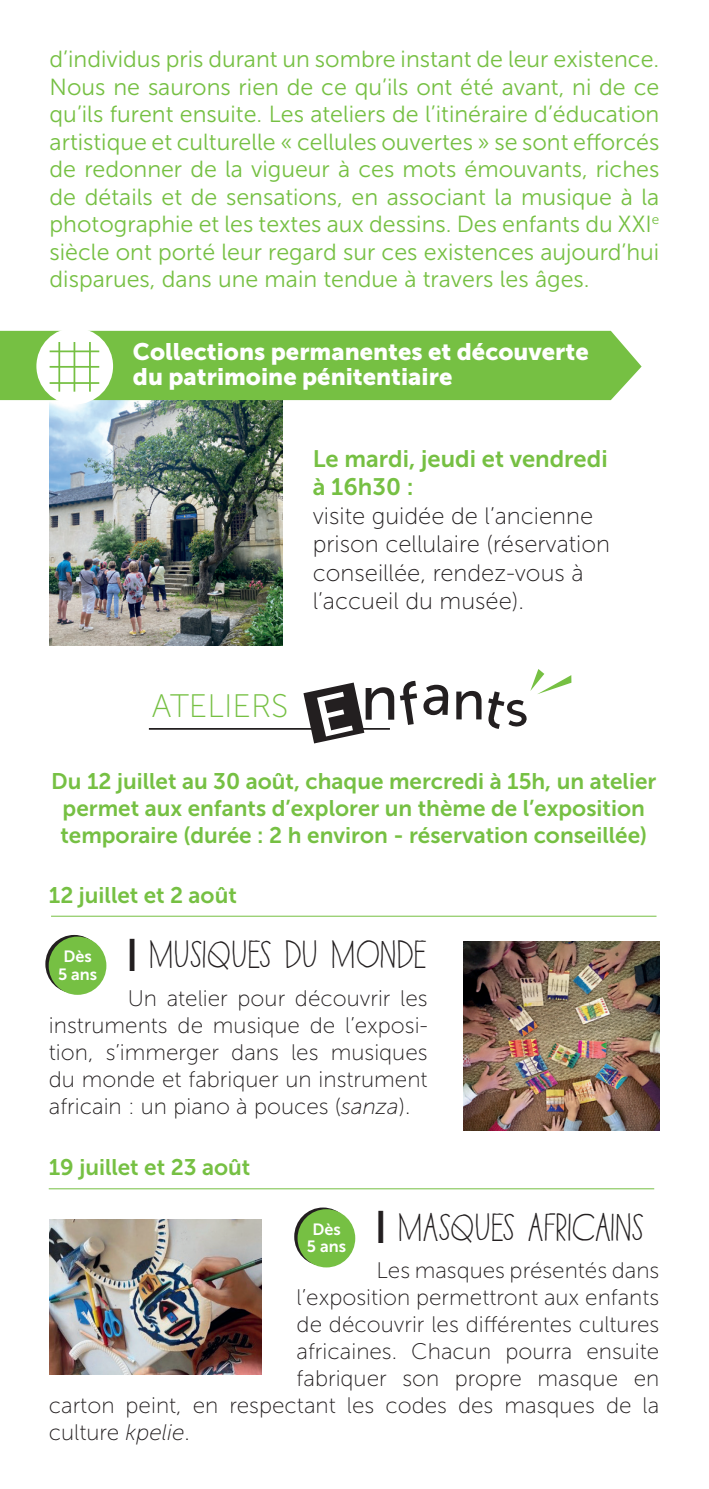
<style>
.page{position:relative;width:709px;height:1489px;background:#fff}
.page>*{position:absolute;margin:0;border:0;box-sizing:border-box;transform-origin:0 0}
.t1{font:62.5px "Museo Sans 500";color:#231f20}
.t2{font:55px "Museo Sans 500";color:#231f20}
.t3{font:32.5px "Museo Sans 100";color:#76c043}
.t4{font:900 30px "Paris";letter-spacing:.01em;color:#231f20}
.t5{font:23.75px/28.5px "Museo Sans 100";color:#231f20}
.t6{font:23.75px/25px "Museo Sans 900";color:#fff}
.t7{font:23.75px/28.5px "Museo Sans 700";color:#76c043}
.t8{font:23.25px/27.5px "Museo Sans 300";color:#76c043;text-align:justify}
.t9{font:22.5px/27px "Museo Sans 100";color:#231f20;text-align:justify}
.t10{font:22.5px/27px "Museo Sans 700";color:#76c043;text-align:center}
.t11{font:16.25px/17.5px "Museo Sans 700";color:#fff;text-align:center}
.s1{font-family:"Helvetica Neue LT Std";font-weight:700;font-size:45px}
.s2{font-style:italic}
</style>
<div class="page">
<img style="left:50px;top:400px;width:233px;height:246px">
<div style="left:0;top:331px;width:641px;height:69px;background:#76c043"></div>
<div style="left:36px;top:328px;width:77px;height:76px;background:#fff;border-radius:50%"></div>
<svg style="left:45px;top:934px;width:58px;height:59px"></svg>
<div style="left:49px;top:936px;width:57px;height:58px;background:#76c043;border-radius:50%"></div>
<hr style="left:51px;top:915px;width:605px;height:1px;background:#76c043">
<img style="left:463px;top:941px;width:196px;height:189px">
<hr style="left:58px;top:342px;width:2px;height:49px;background:#76c043">
<hr style="left:74px;top:342px;width:1px;height:49px;background:#76c043">
<hr style="left:89px;top:342px;width:2px;height:49px;background:#76c043">
<hr style="left:50px;top:350px;width:49px;height:2px;background:#76c043">
<hr style="left:50px;top:366px;width:49px;height:2px;background:#76c043">
<hr style="left:50px;top:382px;width:49px;height:2px;background:#76c043">
<hr style="left:149px;top:728px;width:168px;height:1px;background:#231f20">
<hr style="left:357px;top:728px;width:33px;height:1px;background:#231f20">
<svg style="left:294px;top:1207px;width:58px;height:58px"></svg>
<div style="left:297px;top:1209px;width:58px;height:58px;background:#76c043;border-radius:50%"></div>
<hr style="left:49px;top:1188px;width:605px;height:1px;background:#76c043">
<img style="left:50px;top:1219px;width:211px;height:155px">
<svg style="left:303px;top:682px;width:61px;height:61px"></svg>
<svg style="left:530px;top:669px;width:41px;height:25px"></svg>
<p class="t8" style="left:50px;top:45px;width:611px">d’individus pris durant un sombre instant de leur existence.<br>Nous ne saurons rien de ce qu’ils ont été avant, ni de ce qu’ils furent ensuite. Les ateliers de l’itinéraire d’éducation artistique et culturelle « cellules ouvertes » se sont efforcés de redonner de la vigueur à ces mots émouvants, riches de détails et de sensations, en associant la musique à la photographie et les textes aux dessins. Des enfants du XXI<sup>e </sup>siècle ont porté leur regard sur ces existences aujourd’hui disparues, dans une main tendue à travers les âges.</p>
<p class="t6" style="left:133px;top:339px;width:457px">Collections permanentes et découverte du patrimoine pénitentiaire</p>
<p class="t7" style="left:313px;top:444px;width:296px">Le mardi, jeudi et vendredi à 16h30 :</p>
<p class="t5" style="left:313px;top:501px;width:299px">visite guidée de l’ancienne prison cellulaire (réservation conseillée, rendez-vous à l’accueil du musée).</p>
<h3 class="t3" style="left:152px;top:689px;width:138px">ATELIERS</h3>
<h1 class="t1" style="left:361px;top:664px;width:39px">n</h1>
<h2 class="t2" style="left:452px;top:670px;width:35px">n</h2>
<p class="t10" style="left:51px;top:767px;width:606px">Du 12 juillet au 30 août, chaque mercredi à 15h, un atelier permet aux enfants d’explorer un thème de l’exposition temporaire (durée : 2 h environ - réservation conseillée)</p>
<p class="t10" style="left:49px;top:881px;width:189px">12 juillet et 2 août</p>
<p class="t4" style="left:128px;top:935px;width:301px"><span class="s1">I</span> MUSIQUES DU MONDE</p>
<p class="t9" style="left:49px;top:984px;width:380px;text-indent:79px">Un atelier pour découvrir les instruments de musique de l’exposi&shy;tion, s’immerger dans les musiques du monde et fabriquer un instrument africain : un piano à pouces (<span class="s2">sanza</span>).</p>
<p class="t11" style="left:58px;top:947px;width:41px">Dès<br>5 ans</p>
<p class="t10" style="left:49px;top:1153px;width:203px">19 juillet et 23 août</p>
<p class="t4" style="left:376px;top:1208px;width:269px"><span class="s1">I</span> MASQUES AFRICAINS</p>
<p class="t9" style="left:376px;top:1257px;width:284px">Les masques présentés dans</p>
<p class="t9" style="left:296px;top:1284px;width:364px">l’exposition permettront aux enfants</p>
<p class="t9" style="left:296px;top:1311px;width:364px">de découvrir les différentes cultures</p>
<p class="t9" style="left:296px;top:1338px;width:364px">africaines. Chacun pourra ensuite</p>
<p class="t9" style="left:296px;top:1365px;width:364px">fabriquer son propre masque en</p>
<p class="t9" style="left:49px;top:1392px;width:612px">carton peint, en respectant les codes des masques de la</p>
<p class="t9" style="left:49px;top:1419px;width:143px">culture <span class="s2">kpelie</span>.</p>
<p class="t11" style="left:307px;top:1220px;width:41px">Dès<br>5 ans</p>
</div>
